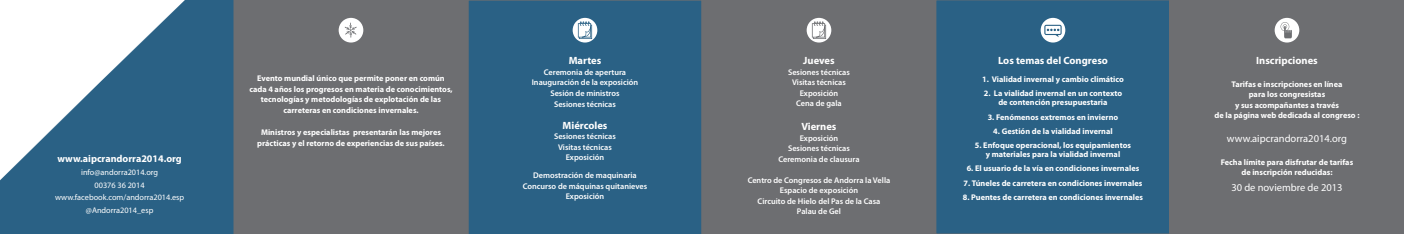
<style>
.page{position:relative;width:1404px;height:234px;background:#fff}
.page>*{position:absolute;margin:0;border:0;box-sizing:border-box;transform-origin:0 0}
.t1{font:700 10.5px "Myriad Pro";color:#fff}
.t2{font:10.5px "Myriad Pro";color:#fff}
.t3{font:700 10.12px "Myriad Pro";color:#fff}
.t4{font:700 8.25px/10.5px "Myriad Pro";color:#fff;text-align:center}
.t5{font:600 8.25px/10.5px "Myriad Pro";color:#fff;text-align:center}
.t6{font:8.25px/12.8px "Myriad Pro";color:#fff;text-align:center}
</style>
<div class="page">
<div style="left:468px;top:0;width:233px;height:234px;background:#2a6185"></div>
<div style="left:702px;top:0;width:233px;height:234px;background:#6d6e71"></div>
<div style="left:701px;top:0;width:235px;height:234px;border:1px solid #6d6e71"></div>
<div style="left:935px;top:0;width:234px;height:234px;background:#2a6185"></div>
<div style="left:935px;top:0;width:234px;height:234px;border:1px solid #6d6e71"></div>
<div style="left:1169px;top:0;width:234px;height:234px;background:#6d6e71"></div>
<svg style="left:0;top:0;width:234px;height:234px;fill:#2a6185"></svg>
<div style="left:234px;top:0;width:234px;height:234px;background:#6d6e71"></div>
<svg style="left:572px;top:18px;width:25px;height:25px"></svg>
<svg style="left:578px;top:21px;width:14px;height:18px"></svg>
<svg style="left:806px;top:18px;width:25px;height:25px"></svg>
<svg style="left:811px;top:21px;width:15px;height:18px"></svg>
<svg style="left:1040px;top:18px;width:25px;height:25px"></svg>
<svg style="left:1044px;top:25px;width:17px;height:12px"></svg>
<div style="left:338px;top:18px;width:25px;height:25px;background:#fff;border-radius:50%"></div>
<svg style="left:344px;top:22px;width:13px;height:16px"></svg>
<div style="left:1274px;top:18px;width:25px;height:25px;background:#fff;border-radius:50%"></div>
<svg style="left:1280px;top:22px;width:11px;height:16px"></svg>
<p class="t3" style="left:57px;top:152px;width:126px">www.aipcrandorra2014.org</p>
<p class="t6" style="left:55px;top:166px;width:131px">info@andorra2014.org<br>00376 36 2014 www.facebook.com/andorra2014.esp @Andorra2014_esp</p>
<p class="t4" style="left:249px;top:73px;width:205px">Evento mundial único que permite poner en común cada 4 años los progresos en materia de conocimientos, tecnologías y metodologías de explotación de las</p>
<p class="t4" style="left:283px;top:105px;width:137px">carreteras en condiciones invernales.</p>
<p class="t4" style="left:257px;top:127px;width:189px">Ministros y especialistas presentarán las mejores prácticas y el retorno de experiencias de sus países.</p>
<p class="t1" style="left:568px;top:54px;width:34px">Martes</p>
<p class="t5" style="left:531px;top:66px;width:108px">Ceremonia de apertura<br>Inauguración de la exposición<br>Sesión de ministros</p>
<p class="t5" style="left:554px;top:99px;width:63px">Sesiones técnicas</p>
<p class="t1" style="left:562px;top:118px;width:46px">Miércoles</p>
<p class="t5" style="left:554px;top:131px;width:63px">Sesiones técnicas<br>Visitas técnicas<br>Exposición</p>
<p class="t5" style="left:522px;top:170px;width:126px">Demostración de maquinaria<br>Concurso de máquinas quitanieves<br>Exposición</p>
<p class="t1" style="left:803px;top:54px;width:33px">Jueves</p>
<p class="t5" style="left:788px;top:66px;width:63px">Sesiones técnicas<br>Visitas técnicas<br>Exposición<br>Cena de gala</p>
<p class="t1" style="left:801px;top:120px;width:37px">Viernes</p>
<p class="t5" style="left:778px;top:132px;width:83px">Exposición<br>Sesiones técnicas<br>Ceremonia de clausura</p>
<p class="t5" style="left:747px;top:174px;width:144px">Centro de Congresos de Andorra la Vella<br>Espacio de exposición<br>Circuito de Hielo del Pas de la Casa<br>Palau de Gel</p>
<p class="t1" style="left:997px;top:54px;width:111px">Los temas del Congreso</p>
<p class="t4" style="left:982px;top:74px;width:143px">1. Vialidad invernal y cambio climático</p>
<p class="t4" style="left:983px;top:89px;width:140px;line-height:9px">2. La vialidad invernal en un contexto de contención presupuestaria</p>
<p class="t4" style="left:987px;top:111px;width:132px">3. Fenómenos extremos en invierno</p>
<p class="t4" style="left:993px;top:125px;width:121px">4. Gestión de la vialidad invernal</p>
<p class="t4" style="left:974px;top:140px;width:158px;line-height:9px">5. Enfoque operacional, los equipamientos y materiales para la vialidad invernal</p>
<p class="t4" style="left:966px;top:163px;width:174px">6. El usuario de la vía en condiciones invernales</p>
<p class="t4" style="left:963px;top:177px;width:180px">7. Túneles de carretera en condiciones invernales</p>
<p class="t4" style="left:962px;top:191px;width:182px">8. Puentes de carretera en condiciones invernales</p>
<p class="t1" style="left:1255px;top:54px;width:63px">Inscripciones</p>
<p class="t4" style="left:1214px;top:78px;width:146px">Tarifas e inscripciones en línea<br>para los congresistas<br>y sus acompañantes a través<br>de la página web dedicada al congreso :</p>
<p class="t2" style="left:1226px;top:133px;width:121px">www.aipcrandorra2014.org</p>
<p class="t4" style="left:1220px;top:156px;width:134px">Fecha límite para disfrutar de tarifas de inscripción reducidas:</p>
<p class="t2" style="left:1231px;top:182px;width:113px">30 de noviembre de 2013</p>
</div>
